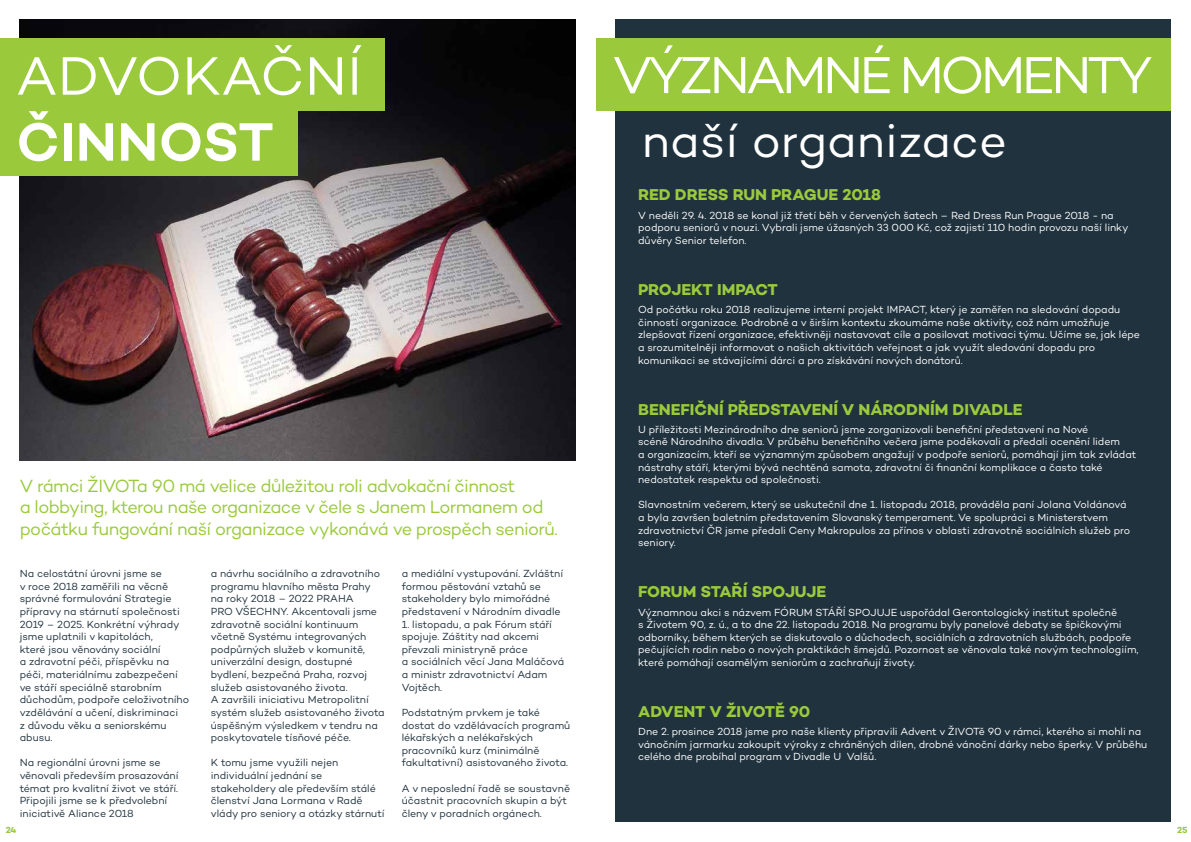
<style>
.page{position:relative;width:1191px;height:842px;background:#fff}
.page>*{position:absolute;margin:0;border:0;box-sizing:border-box;transform-origin:0 0}
.t1{font:55px "Campton";letter-spacing:.005em;color:#fff}
.t2{font:600 55px "Campton";letter-spacing:.005em;color:#fff}
.t3{font:53px "Campton";letter-spacing:-.075em;color:#fff}
.t4{font:48px "Campton";letter-spacing:.005em;color:#fff}
.t5{font:18px/21.6px "Campton";letter-spacing:-.035em;color:#9aca3c}
.t6{font:700 16px "Campton";color:#9aca3c}
.t7{font:700 16px "Campton";letter-spacing:-.02em;color:#9aca3c}
.t8{font:10.5px/12.6px "Campton";letter-spacing:-.005em;color:#fff}
.t9{font:10.5px/12.6px "Campton";letter-spacing:-.005em;color:#20323e}
.t10{font:700 9px "Campton";color:#9aca3c}
</style>
<div class="page">
<img style="left:20px;top:20px;width:555px;height:441px">
<div style="left:0;top:39px;width:385px;height:72px;background:#9aca3c"></div>
<div style="left:0;top:103px;width:298px;height:73px;background:#9aca3c"></div>
<div style="left:615px;top:20px;width:556px;height:802px;background:#20323e"></div>
<div style="left:596px;top:39px;width:575px;height:72px;background:#9aca3c"></div>
<h1 class="t1" style="left:16px;top:42px;width:347px">ADVOKAČNÍ</h1>
<h1 class="t2" style="left:16px;top:107px;width:259px">ČINNOST</h1>
<h3 class="t5" style="left:20px;top:475px;width:539px">V rámci ŽIVOTa 90 má velice důležitou roli advokační činnost<br>a lobbying, kterou naše organizace v čele s Janem Lormanem od počátku fungování naší organizace vykonává ve prospěch seniorů.</h3>
<p class="t9" style="left:211px;top:567px;width:175px">a návrhu sociálního a zdravotního programu hlavního města Prahy na roky 2018 – 2022 PRAHA<br>PRO VŠECHNY. Akcentovali jsme zdravotně sociální kontinuum včetně Systému integrovaných podpůrných služeb v komunitě, univerzální design, dostupné bydlení, bezpečná Praha, rozvoj služeb asistovaného života.<br>A završili iniciativu Metropolitní systém služeb asistovaného života úspěšným výsledkem v tendru na poskytovatele tísňové péče.</p>
<p class="t9" style="left:211px;top:756px;width:175px">K tomu jsme využili nejen individuální jednání se stakeholdery ale především stálé členství Jana Lormana v Radě vlády pro seniory a otázky stárnutí</p>
<p class="t9" style="left:20px;top:567px;width:171px">Na celostátní úrovni jsme se<br>v roce 2018 zaměřili na věcně správné formulování Strategie přípravy na stárnutí společnosti<br>2019 – 2025. Konkrétní výhrady jsme uplatnili v kapitolách,<br>které jsou věnovány sociální<br>a zdravotní péči, příspěvku na péči, materiálnímu zabezpečení ve stáří speciálně starobním důchodům, podpoře celoživotního vzdělávání a učení, diskriminaci<br>z důvodu věku a seniorskému abusu.</p>
<p class="t9" style="left:20px;top:756px;width:160px">Na regionální úrovni jsme se věnovali především prosazování témat pro kvalitní život ve stáří.<br>Připojili jsme se k předvolební iniciativě Aliance 2018</p>
<p class="t9" style="left:402px;top:567px;width:163px">a mediální vystupování. Zvláštní formou pěstování vztahů se stakeholdery bylo mimořádné představení v Národním divadle</p>
<p class="t9" style="left:402px;top:618px;width:164px">1. listopadu, a pak Fórum stáří spojuje. Záštity nad akcemi převzali ministryně práce<br>a sociálních věcí Jana Maláčová a ministr zdravotnictví Adam<br>Vojtěch.</p>
<p class="t9" style="left:402px;top:706px;width:170px">Podstatným prvkem je také dostat do vzdělávacích programů lékařských a nelékařských pracovníků kurz (minimálně fakultativní) asistovaného života.</p>
<p class="t9" style="left:402px;top:781px;width:170px">A v neposlední řadě se soustavně účastnit pracovních skupin a být členy v poradních orgánech.</p>
<h2 class="t3" style="left:612px;top:42px;width:541px">VÝZNAMNÉ MOMENTY</h2>
<h3 class="t4" style="left:642px;top:110px;width:367px">naší organizace</h3>
<h3 class="t6" style="left:638px;top:185px;width:244px">RED DRESS RUN PRAGUE 2018</h3>
<p class="t8" style="left:638px;top:209px;width:492px">V neděli 29. 4. 2018 se konal již třetí běh v červených šatech – Red Dress Run Prague 2018 - na podporu seniorů v nouzi. Vybrali jsme úžasných 33 000 Kč, což zajistí 110 hodin provozu naší linky důvěry Senior telefon.</p>
<h3 class="t7" style="left:638px;top:279px;width:141px">PROJEKT IMPACT</h3>
<p class="t8" style="left:638px;top:303px;width:503px">Od počátku roku 2018 realizujeme interní projekt IMPACT, který je zaměřen na sledování dopadu činností organizace. Podrobně a v širším kontextu zkoumáme naše aktivity, což nám umožňuje zlepšovat řízení organizace, efektivněji nastavovat cíle a posilovat motivaci týmu. Učíme se, jak lépe a srozumitelněji informovat o našich aktivitách veřejnost a jak využít sledování dopadu pro komunikaci se stávajícími dárci a pro získávání nových donátorů.</p>
<h3 class="t6" style="left:638px;top:399px;width:386px">BENEFIČNÍ PŘEDSTAVENÍ V NÁRODNÍM DIVADLE</h3>
<p class="t8" style="left:638px;top:423px;width:500px">U příležitosti Mezinárodního dne seniorů jsme zorganizovali benefiční představení na Nové<br>scéně Národního divadla. V průběhu benefičního večera jsme poděkovali a předali ocenění lidem<br>a organizacím, kteří se významným způsobem angažují v podpoře seniorů, pomáhají jim tak zvládat nástrahy stáří, kterými bývá nechtěná samota, zdravotní či finanční komplikace a často také nedostatek respektu od společnosti.</p>
<p class="t8" style="left:638px;top:498px;width:493px">Slavnostním večerem, který se uskutečnil dne 1. listopadu 2018, prováděla paní Jolana Voldánová a byla završen baletním představením Slovanský temperament. Ve spolupráci s Ministerstvem zdravotnictví ČR jsme předali Ceny Makropulos za přínos v oblasti zdravotně sociálních služeb pro seniory.</p>
<h3 class="t6" style="left:638px;top:581px;width:189px">FORUM STAŘÍ SPOJUJE</h3>
<p class="t8" style="left:638px;top:605px;width:502px">Významnou akci s názvem FÓRUM STÁŘÍ SPOJUJE uspořádal Gerontologický institut společně<br>s Životem 90, z. ú., a to dne 22. listopadu 2018. Na programu byly panelové debaty se špičkovými odborníky, během kterých se diskutovalo o důchodech, sociálních a zdravotních službách, podpoře pečujících rodin nebo o nových praktikách šmejdů. Pozornost se věnovala také novým technologiím, které pomáhají osamělým seniorům a zachraňují životy.</p>
<h3 class="t6" style="left:638px;top:701px;width:174px">ADVENT V ŽIVOTĚ 90</h3>
<p class="t8" style="left:638px;top:725px;width:511px">Dne 2. prosince 2018 jsme pro naše klienty připravili Advent v ŽIVOTě 90 v rámci, kterého si mohli na vánočním jarmarku zakoupit výroky z chráněných dílen, drobné vánoční dárky nebo šperky. V průběhu celého dne probíhal program v Divadle U Valšů.</p>
<p class="t10" style="left:6px;top:824px;width:12px">24</p>
<p class="t10" style="left:1177px;top:824px;width:12px">25</p>
</div>
